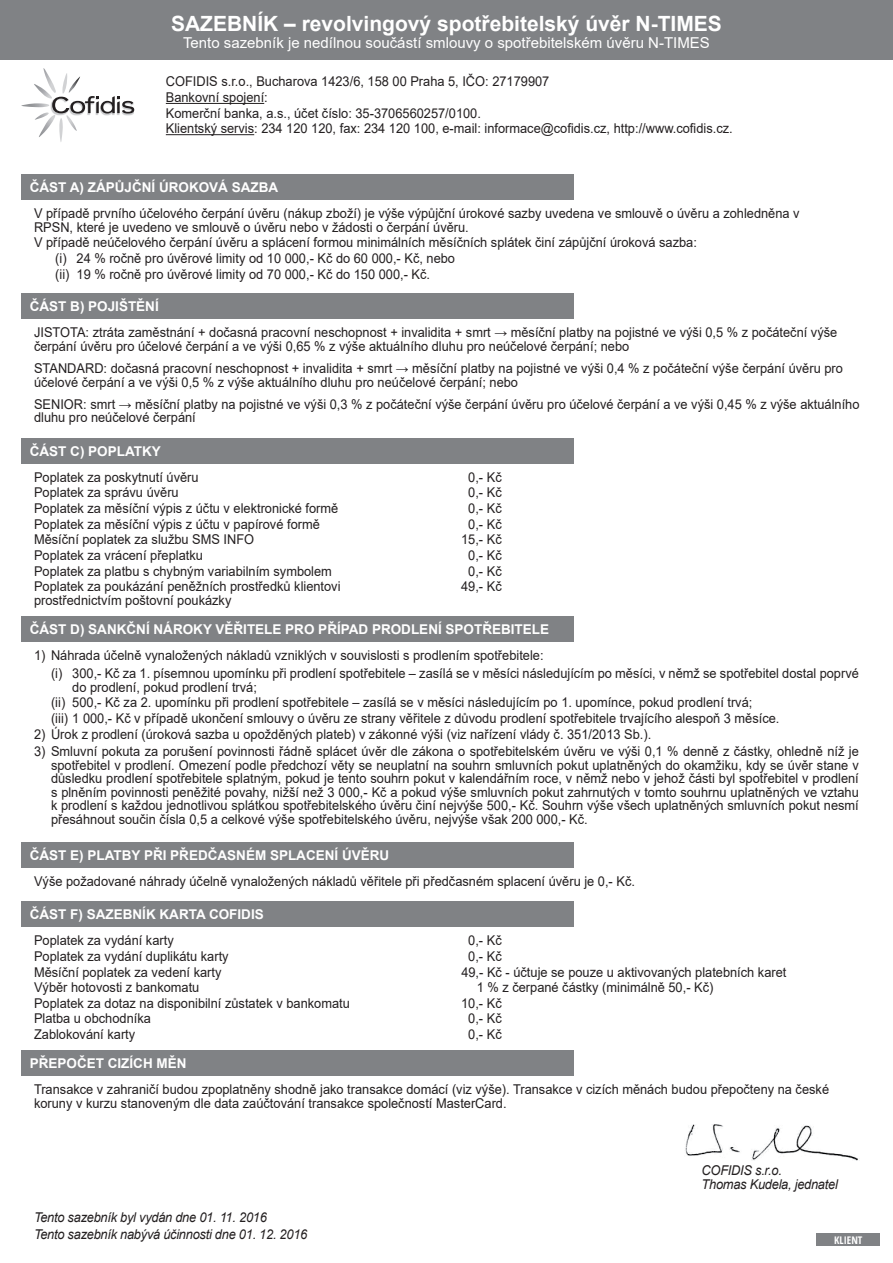
<style>
.page{position:relative;width:893px;height:1263px;background:#fff}
.page>*{position:absolute;margin:0;border:0;box-sizing:border-box;transform-origin:0 0}
.t1{font:700 21px "Arial";color:#fff}
.t2{font:15px "Arial";color:#fff}
.t3{font:13.5px/13.5px "Arial";color:#231f20;scale:.95 1}
.t4{font:700 13.5px "Arial";color:#fff}
.t5{font:italic 13.5px/17.1px "Arial";letter-spacing:-.02em;color:#231f20;scale:.95 1}
.t6{font:700 condensed 10.5px "Open Sans";color:#fff}
</style>
<div class="page">
<svg style="left:21px;top:68px;width:113px;height:74px"></svg>
<img style="left:685px;top:1124px;width:173px;height:36px">
<div style="left:21px;top:174px;width:553px;height:26px;background:#808285"></div>
<div style="left:21px;top:293px;width:553px;height:26px;background:#808285"></div>
<div style="left:21px;top:438px;width:553px;height:25px;background:#808285"></div>
<div style="left:21px;top:617px;width:553px;height:25px;background:#808285"></div>
<div style="left:21px;top:842px;width:553px;height:25px;background:#808285"></div>
<div style="left:21px;top:901px;width:553px;height:26px;background:#808285"></div>
<div style="left:21px;top:1050px;width:553px;height:26px;background:#808285"></div>
<hr style="left:166px;top:103px;width:98px;height:1px;background:#231f20">
<hr style="left:166px;top:134px;width:88px;height:1px;background:#231f20">
<div style="left:0;top:0;width:893px;height:60px;background:#808285"></div>
<div style="left:816px;top:1233px;width:64px;height:13px;background:#808285"></div>
<p class="t1" style="left:171px;top:9px;width:552px">SAZEBNÍK – revolvingový spotřebitelský úvěr N-TIMES</p>
<p class="t2" style="left:183px;top:32px;width:528px">Tento sazebník je nedílnou součástí smlouvy o spotřebitelském úvěru N-TIMES</p>
<p class="t3" style="left:166px;top:74px;width:598px;line-height:15.6px">COFIDIS s.r.o., Bucharova 1423/6, 158 00 Praha 5, IČO: 27179907<br>Bankovní spojení:<br>Komerční banka, a.s., účet číslo: 35-3706560257/0100.<br>Klientský servis: 234 120 120, fax: 234 120 100, e-mail: informace@cofidis.cz, http://www.cofidis.cz.</p>
<p class="t4" style="left:30px;top:178px;width:250px">ČÁST A) ZÁPŮJČNÍ ÚROKOVÁ SAZBA</p>
<p class="t3" style="left:34px;top:207px;width:807px">V případě prvního účelového čerpání úvěru (nákup zboží) je výše výpůjční úrokové sazby uvedena ve smlouvě o úvěru a zohledněna v<br>RPSN, které je uvedeno ve smlouvě o úvěru nebo v žádosti o čerpání úvěru.</p>
<p class="t3" style="left:55px;top:235px;width:677px;line-height:15.6px;text-indent:-21px">V případě neúčelového čerpání úvěru a splácení formou minimálních měsíčních splátek činí zápůjční úroková sazba: (i) 24 % ročně pro úvěrové limity od 10 000,- Kč do 60 000,- Kč, nebo<br>(ii) 19 % ročně pro úvěrové limity od 70 000,- Kč do 150 000,- Kč.</p>
<p class="t4" style="left:30px;top:297px;width:131px">ČÁST B) POJIŠTĚNÍ</p>
<p class="t3" style="left:34px;top:326px;width:847px">JISTOTA: ztráta zaměstnání + dočasná pracovní neschopnost + invalidita + smrt → měsíční platby na pojistné ve výši 0,5 % z počáteční výše čerpání úvěru pro účelové čerpání a ve výši 0,65 % z výše aktuálního dluhu pro neúčelové čerpání; nebo</p>
<p class="t3" style="left:34px;top:361px;width:853px">STANDARD: dočasná pracovní neschopnost + invalidita + smrt → měsíční platby na pojistné ve výši 0,4 % z počáteční výše čerpání úvěru pro účelové čerpání a ve výši 0,5 % z výše aktuálního dluhu pro neúčelové čerpání; nebo</p>
<p class="t3" style="left:34px;top:397px;width:870px">SENIOR: smrt → měsíční platby na pojistné ve výši 0,3 % z počáteční výše čerpání úvěru pro účelové čerpání a ve výši 0,45 % z výše aktuálního dluhu pro neúčelové čerpání</p>
<p class="t4" style="left:30px;top:441px;width:132px">ČÁST C) POPLATKY</p>
<p class="t3" style="left:34px;top:470px;width:175px">Poplatek za poskytnutí úvěru</p>
<p class="t3" style="left:468px;top:470px;width:37px">0,- Kč</p>
<p class="t3" style="left:34px;top:486px;width:154px">Poplatek za správu úvěru</p>
<p class="t3" style="left:468px;top:486px;width:37px">0,- Kč</p>
<p class="t3" style="left:34px;top:501px;width:322px">Poplatek za měsíční výpis z účtu v elektronické formě</p>
<p class="t3" style="left:468px;top:501px;width:37px">0,- Kč</p>
<p class="t3" style="left:34px;top:517px;width:302px">Poplatek za měsíční výpis z účtu v papírové formě</p>
<p class="t3" style="left:468px;top:517px;width:37px">0,- Kč</p>
<p class="t3" style="left:34px;top:533px;width:233px">Měsíční poplatek za službu SMS INFO</p>
<p class="t3" style="left:461px;top:533px;width:44px">15,- Kč</p>
<p class="t3" style="left:34px;top:548px;width:179px">Poplatek za vrácení přeplatku</p>
<p class="t3" style="left:468px;top:548px;width:37px">0,- Kč</p>
<p class="t3" style="left:34px;top:564px;width:315px">Poplatek za platbu s chybným variabilním symbolem</p>
<p class="t3" style="left:468px;top:564px;width:37px">0,- Kč</p>
<p class="t3" style="left:34px;top:580px;width:324px">Poplatek za poukázání peněžních prostředků klientovi</p>
<p class="t3" style="left:461px;top:580px;width:44px">49,- Kč</p>
<p class="t3" style="left:34px;top:593px;width:209px">prostřednictvím poštovní poukázky</p>
<p class="t4" style="left:30px;top:620px;width:521px">ČÁST D) SANKČNÍ NÁROKY VĚŘITELE PRO PŘÍPAD PRODLENÍ SPOTŘEBITELE</p>
<p class="t3" style="left:51px;top:647px;width:852px;line-height:17.7px;text-indent:-17px">1) Náhrada účelně vynaložených nákladů vzniklých v souvislosti s prodlením spotřebitele:<br>(i) 300,- Kč za 1. písemnou upomínku při prodlení spotřebitele – zasílá se v měsíci následujícím po měsíci, v němž se spotřebitel dostal poprvé</p>
<p class="t3" style="left:51px;top:679px;width:768px;line-height:15.6px;text-indent:21px">do prodlení, pokud prodlení trvá;<br>(ii) 500,- Kč za 2. upomínku při prodlení spotřebitele – zasílá se v měsíci následujícím po 1. upomínce, pokud prodlení trvá;<br>(iii) 1 000,- Kč v případě ukončení smlouvy o úvěru ze strany věřitele z důvodu prodlení spotřebitele trvajícího alespoň 3 měsíce.</p>
<p class="t3" style="left:34px;top:727px;width:651px">2) Úrok z prodlení (úroková sazba u opožděných plateb) v zákonné výši (viz nařízení vlády č. 351/2013 Sb.).</p>
<p class="t3" style="left:51px;top:745px;width:852px;text-align:justify;text-indent:-17px">3) Smluvní pokuta za porušení povinnosti řádně splácet úvěr dle zákona o spotřebitelském úvěru ve výši 0,1 % denně z částky, ohledně níž je spotřebitel v prodlení. Omezení podle předchozí věty se neuplatní na souhrn smluvních pokut uplatněných do okamžiku, kdy se úvěr stane v důsledku prodlení spotřebitele splatným, pokud je tento souhrn pokut v kalendářním roce, v němž nebo v jehož části byl spotřebitel v prodlení s plněním povinnosti peněžité povahy, nižší než 3 000,- Kč a pokud výše smluvních pokut zahrnutých v tomto souhrnu uplatněných ve vztahu k prodlení s každou jednotlivou splátkou spotřebitelského úvěru činí nejvýše 500,- Kč. Souhrn výše všech uplatněných smluvních pokut nesmí přesáhnout součin čísla 0,5 a celkové výše spotřebitelského úvěru, nejvýše však 200 000,- Kč.</p>
<p class="t4" style="left:30px;top:845px;width:361px">ČÁST E) PLATBY PŘI PŘEDČASNÉM SPLACENÍ ÚVĚRU</p>
<p class="t3" style="left:34px;top:874px;width:634px">Výše požadované náhrady účelně vynaložených nákladů věřitele při předčasném splacení úvěru je 0,- Kč.</p>
<p class="t4" style="left:30px;top:905px;width:235px">ČÁST F) SAZEBNÍK KARTA COFIDIS</p>
<p class="t3" style="left:34px;top:934px;width:149px">Poplatek za vydání karty</p>
<p class="t3" style="left:468px;top:934px;width:37px">0,- Kč</p>
<p class="t3" style="left:34px;top:949px;width:206px">Poplatek za vydání duplikátu karty</p>
<p class="t3" style="left:468px;top:949px;width:37px">0,- Kč</p>
<p class="t3" style="left:34px;top:965px;width:199px">Měsíční poplatek za vedení karty</p>
<p class="t3" style="left:461px;top:965px;width:344px">49,- Kč - účtuje se pouze u aktivovaných platebních karet</p>
<p class="t3" style="left:34px;top:980px;width:176px">Výběr hotovosti z bankomatu</p>
<p class="t3" style="left:477px;top:980px;width:251px">1 % z čerpané částky (minimálně 50,- Kč)</p>
<p class="t3" style="left:34px;top:996px;width:334px">Poplatek za dotaz na disponibilní zůstatek v bankomatu</p>
<p class="t3" style="left:461px;top:996px;width:44px">10,- Kč</p>
<p class="t3" style="left:34px;top:1012px;width:125px">Platba u obchodníka</p>
<p class="t3" style="left:468px;top:1012px;width:37px">0,- Kč</p>
<p class="t3" style="left:34px;top:1027px;width:108px">Zablokování karty</p>
<p class="t3" style="left:468px;top:1027px;width:37px">0,- Kč</p>
<p class="t4" style="left:30px;top:1054px;width:158px">PŘEPOČET CIZÍCH MĚN</p>
<p class="t3" style="left:34px;top:1082px;width:838px">Transakce v zahraničí budou zpoplatněny shodně jako transakce domácí (viz výše). Transakce v cizích měnách budou přepočteny na české koruny v kurzu stanoveným dle data zaúčtování transakce společností MasterCard.</p>
<p class="t5" style="left:34px;top:1209px;width:289px">Tento sazebník byl vydán dne 01. 11. 2016<br>Tento sazebník nabývá účinnosti dne 01. 12. 2016</p>
<p class="t5" style="left:702px;top:1163px;width:145px;line-height:14.1px">COFIDIS s.r.o.<br>Thomas Kudela, jednatel</p>
<p class="t6" style="left:834px;top:1232px;width:30px">KLIENT</p>
</div>
